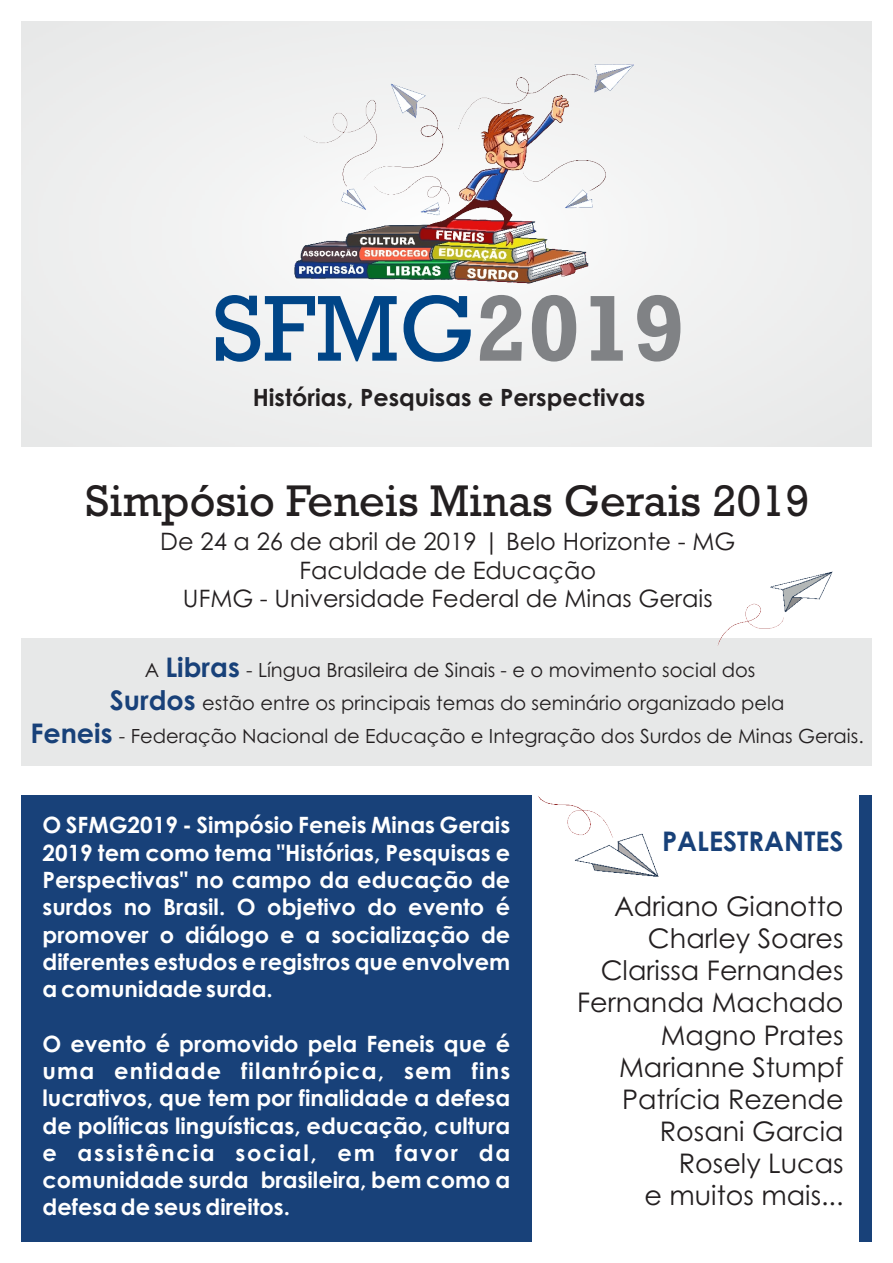
<style>
.page{position:relative;width:893px;height:1263px;background:#fff}
.page>*{position:absolute;margin:0;border:0;box-sizing:border-box;transform-origin:0 0}
.t1{font:95.1px "Rockwell";color:#004587}
.t2{font:45px "Rockwell";color:#231f20}
.t3{font:27px/32.1px "Century Gothic";color:#231f20;text-align:right}
.t4{font:700 27px "Century Gothic";color:#184179}
.t5{font:24px/28.7px "Century Gothic";color:#231f20;text-align:center}
.t6{font:700 23.85px "Century Gothic";color:#231f20}
.t7{font:700 22.5px/27.3px "Century Gothic";color:#fff;text-align:justify}
.t8{font:19.5px/32.7px "Century Gothic";color:#231f20}
.s1{font-weight:700;color:#808285}
</style>
<div class="page">
<div style="left:21px;top:21px;width:851px;height:425px;background:#eeefef"></div>
<img style="left:294px;top:64px;width:340px;height:225px">
<div style="left:21px;top:638px;width:851px;height:127px;background:#e7e8e8"></div>
<div style="left:859px;top:795px;width:13px;height:447px;background:#184179"></div>
<div style="left:21px;top:795px;width:510px;height:447px;background:#184179"></div>
<img style="left:717px;top:571px;width:116px;height:75px">
<img style="left:538px;top:796px;width:121px;height:81px">
<h1 class="t1" style="left:213px;top:295px;width:474px">SFMG<span class="s1">2019</span></h1>
<p class="t6" style="left:253px;top:388px;width:394px">Histórias, Pesquisas e Perspectivas</p>
<h2 class="t2" style="left:86px;top:485px;width:726px">Simpósio Feneis Minas Gerais 2019</h2>
<p class="t5" style="left:183px;top:558px;width:531px">Faculdade de Educação<br>UFMG - Universidade Federal de Minas Gerais</p>
<p class="t5" style="left:160px;top:529px;width:577px">De 24 a 26 de abril de 2019 | Belo Horizonte - MG</p>
<p class="t4" style="left:165px;top:657px;width:76px">Libras</p>
<p class="t4" style="left:110px;top:689px;width:87px">Surdos</p>
<p class="t4" style="left:31px;top:722px;width:84px">Feneis</p>
<p class="t8" style="left:145px;top:655px;width:16px">A</p>
<p class="t8" style="left:202px;top:655px;width:584px;text-indent:44px">- Língua Brasileira de Sinais - e o movimento social dos estão entre os principais temas do seminário organizado pela</p>
<p class="t8" style="left:119px;top:721px;width:746px">- Federação Nacional de Educação e Integração dos Surdos de Minas Gerais.</p>
<p class="t7" style="left:43px;top:814px;width:469px">O SFMG2019 - Simpósio Feneis Minas Gerais 2019 tem como tema "Histórias, Pesquisas e Perspectivas" no campo da educação de surdos no Brasil. O objetivo do evento é promover o diálogo e a socialização de diferentes estudos e registros que envolvem a comunidade surda.</p>
<p class="t7" style="left:42px;top:1032px;width:469px">O evento é promovido pela Feneis que é uma entidade filantrópica, sem fins lucrativos, que tem por finalidade a defesa de políticas linguísticas, educação, cultura e assistência social, em favor da comunidade surda brasileira, bem como a defesa de seus direitos.</p>
<p class="t4" style="left:662px;top:831px;width:183px">PALESTRANTES</p>
<p class="t3" style="left:577px;top:892px;width:268px">Adriano Gianotto<br>Charley Soares<br>Clarissa Fernandes<br>Fernanda Machado<br>Magno Prates<br>Marianne Stumpf<br>Patrícia Rezende<br>Rosani Garcia<br>Rosely Lucas<br>e muitos mais...</p>
</div>
